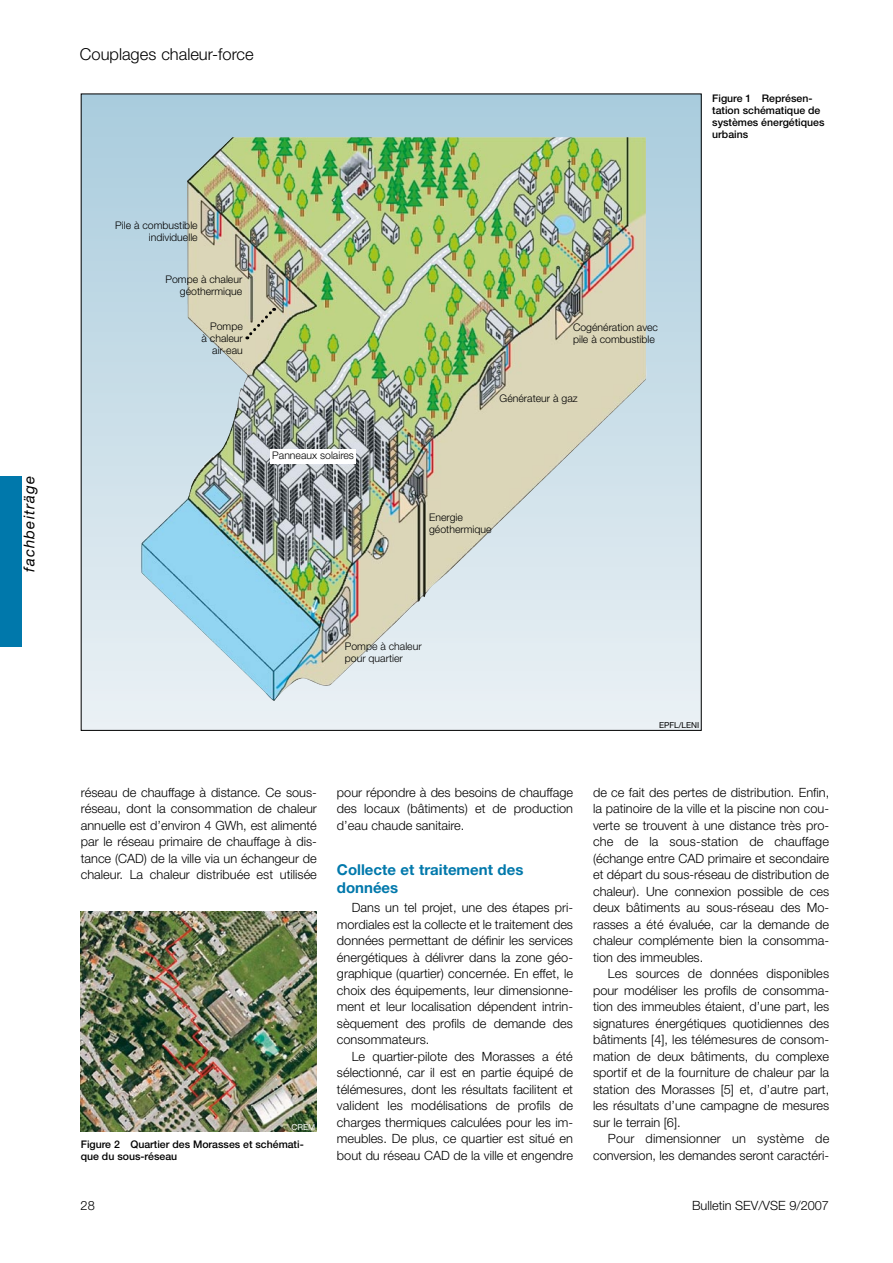
<style>
.page{position:relative;width:893px;height:1263px;background:#fff}
.page>*{position:absolute;margin:0;border:0;box-sizing:border-box;transform-origin:0 0}
.t1{font:300 16.5px "Helvetica Neue";color:#000}
.t2{font:700 15px/18px "Helvetica Neue";color:#0078ab}
.t3{font:italic 15px "Helvetica Neue";letter-spacing:.07em;color:#000}
.t4{font:300 12.75px/16.5px "Helvetica Neue";color:#000;text-align:justify}
.t5{font:300 10.5px/12px "Helvetica Neue";color:#000}
.t6{font:500 10.5px/12px "Helvetica Neue";color:#000}
.t7{font:8.25px "Helvetica Neue";color:#000}
.t8{font:8.25px "Helvetica Neue";color:#fff}
</style>
<div class="page">
<div style="left:0;top:476px;width:21px;height:170px;background:#0078ab"></div>
<div style="left:81px;top:94px;width:620px;height:636px;background:linear-gradient(to bottom,#a9ccdd,#ebf1f5)"></div>
<img style="left:139px;top:137px;width:508px;height:564px">
<div style="left:270px;top:449px;width:86px;height:14px;background:#fff"></div>
<svg style="left:246px;top:307px;width:30px;height:32px"></svg>
<img style="left:81px;top:911px;width:236px;height:220px">
<p class="t3" style="left:20px;top:572px;width:97px;rotate:-90deg">fachbeiträge</p>
<p class="t1" style="left:80px;top:44px;width:175px">Couplages chaleur-force</p>
<p class="t5" style="left:115px;top:219px;width:84px;text-align:right">Pile à combustible individuelle</p>
<p class="t5" style="left:166px;top:273px;width:78px;text-align:right">Pompe à chaleur géothermique</p>
<p class="t5" style="left:202px;top:320px;width:43px;text-align:right">Pompe<br>à chaleur air-eau</p>
<p class="t5" style="left:272px;top:449px;width:83px">Panneaux solaires</p>
<p class="t6" style="left:712px;top:92px;width:114px">Figure 1 Représen&shy;tation schématique de systèmes énergétiques urbains</p>
<p class="t5" style="left:573px;top:321px;width:87px">Cogénération avec pile à combustible</p>
<p class="t5" style="left:500px;top:392px;width:80px">Générateur à gaz</p>
<p class="t5" style="left:429px;top:511px;width:64px">Energie géothermique</p>
<p class="t5" style="left:345px;top:640px;width:78px">Pompe à chaleur pour quartier</p>
<p class="t7" style="left:659px;top:720px;width:42px">EPFL/LENI</p>
<p class="t4" style="left:81px;top:784px;width:238px">réseau de chauffage à distance. Ce sous&shy;réseau, dont la consommation de chaleur annuelle est d’environ 4 GWh, est alimenté par le réseau primaire de chauffage à dis&shy;tance (CAD) de la ville via un échangeur de chaleur. La chaleur distribuée est utilisée</p>
<p class="t4" style="left:337px;top:784px;width:238px">pour répondre à des besoins de chauffage des locaux (bâtiments) et de production d’eau chaude sanitaire.</p>
<p class="t2" style="left:337px;top:860px;width:188px">Collecte et traitement des données</p>
<p class="t4" style="left:337px;top:899px;width:238px;text-indent:15px">Dans un tel projet, une des étapes pri&shy;mordiales est la collecte et le traitement des données permettant de définir les services énergétiques à délivrer dans la zone géo&shy;graphique (quartier) concernée. En effet, le choix des équipements, leur dimensionne&shy;ment et leur localisation dépendent intrin&shy;sèquement des profils de demande des consommateurs.</p>
<p class="t4" style="left:337px;top:1048px;width:238px;text-indent:15px">Le quartier-pilote des Morasses a été sélectionné, car il est en partie équipé de télémesures, dont les résultats facilitent et valident les modélisations de profils de charges thermiques calculées pour les im&shy;meubles. De plus, ce quartier est situé en bout du réseau CAD de la ville et engendre</p>
<p class="t8" style="left:291px;top:1122px;width:25px">CREM</p>
<p class="t6" style="left:81px;top:1138px;width:224px">Figure 2 Quartier des Morasses et schémati&shy;que du sous-réseau</p>
<p class="t4" style="left:593px;top:784px;width:238px">de ce fait des pertes de distribution. Enfin, la patinoire de la ville et la piscine non cou&shy;verte se trouvent à une distance très pro&shy;che de la sous-station de chauffage (échange entre CAD primaire et secondaire et départ du sous-réseau de distribution de chaleur). Une connexion possible de ces deux bâtiments au sous-réseau des Mo&shy;rasses a été évaluée, car la demande de chaleur complémente bien la consomma&shy;tion des immeubles.</p>
<p class="t4" style="left:593px;top:965px;width:238px;text-indent:15px">Les sources de données disponibles pour modéliser les profils de consomma&shy;tion des immeubles étaient, d’une part, les signatures énergétiques quotidiennes des bâtiments [4], les télémesures de consom&shy;mation de deux bâtiments, du complexe sportif et de la fourniture de chaleur par la station des Morasses [5] et, d’autre part, les résultats d’une campagne de mesures sur le terrain [6].</p>
<p class="t4" style="left:593px;top:1130px;width:238px;text-align:right">Pour dimensionner un système de conversion, les demandes seront caractéri-</p>
<p class="t4" style="left:81px;top:1196px;width:16px">28</p>
<p class="t4" style="left:692px;top:1196px;width:138px">Bulletin SEV/VSE 9/2007</p>
</div>
